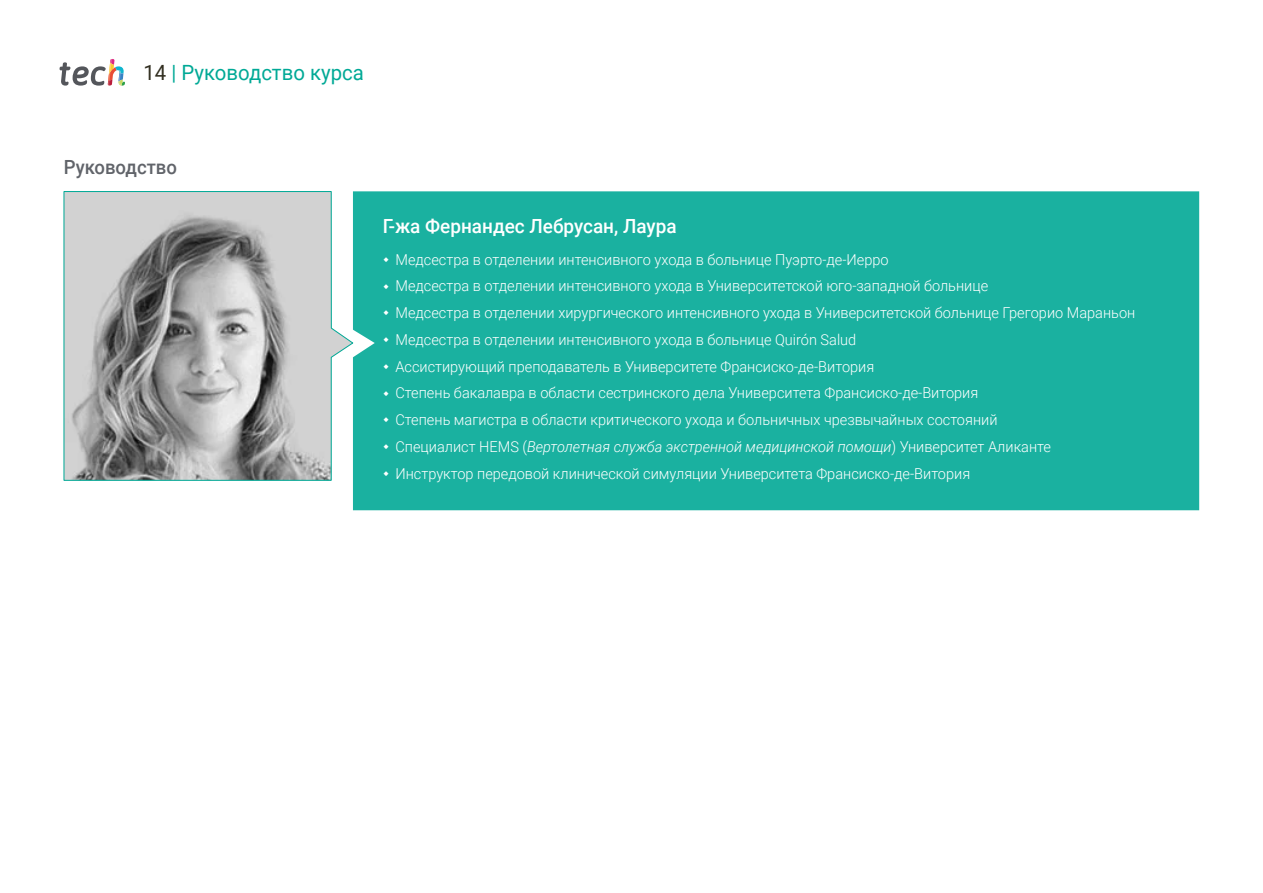
<style>
.page{position:relative;width:1263px;height:893px;background:#fff}
.page>*{position:absolute;margin:0;border:0;box-sizing:border-box;transform-origin:0 0}
.t1{font:21px "Roboto";color:#00a996}
.t2{font:500 19.5px "Roboto";color:#fff}
.t3{font:500 19.5px "Roboto";color:#61646a;scale:.95 1}
.t4{font:300 15px/26.7px "Roboto";color:#fff}
.s1{color:#312e20}
.s2{font-style:italic}
</style>
<div class="page">
<svg style="left:60px;top:59px;width:65px;height:27px"></svg>
<div style="left:353px;top:191px;width:846px;height:319px;background:#1ab1a0"></div>
<svg style="left:64px;top:191px;width:289px;height:290px"></svg>
<svg style="left:384px;top:257px;width:4px;height:5px"></svg>
<svg style="left:384px;top:284px;width:4px;height:5px"></svg>
<svg style="left:384px;top:310px;width:4px;height:5px"></svg>
<svg style="left:384px;top:337px;width:4px;height:5px"></svg>
<svg style="left:384px;top:364px;width:4px;height:5px"></svg>
<svg style="left:384px;top:391px;width:4px;height:5px"></svg>
<svg style="left:384px;top:417px;width:4px;height:5px"></svg>
<svg style="left:384px;top:444px;width:4px;height:5px"></svg>
<svg style="left:384px;top:471px;width:4px;height:5px"></svg>
<h1 class="t1" style="left:144px;top:57px;width:222px"><span class="s1">14</span> | Руководство курса</h1>
<h2 class="t3" style="left:64px;top:154px;width:121px">Руководство</h2>
<h2 class="t2" style="left:383px;top:212px;width:295px">Г-жа Фернандес Лебрусан, Лаура</h2>
<p class="t4" style="left:395px;top:245px;width:741px">Медсестра в отделении интенсивного ухода в больнице Пуэрто-де-Иерро<br>Медсестра в отделении интенсивного ухода в Университетской юго-западной больнице<br>Медсестра в отделении хирургического интенсивного ухода в Университетской больнице Грегорио Мараньон Медсестра в отделении интенсивного ухода в больнице Quirón Salud<br>Ассистирующий преподаватель в Университете Франсиско-де-Витория<br>Степень бакалавра в области сестринского дела Университета Франсиско-де-Витория<br>Степень магистра в области критического ухода и больничных чрезвычайных состояний<br>Специалист HEMS (<span class="s2">Вертолетная служба экстренной медицинской помощи</span>) Университет Аликанте<br>Инструктор передовой клинической симуляции Университета Франсиско-де-Витория</p>
</div>
